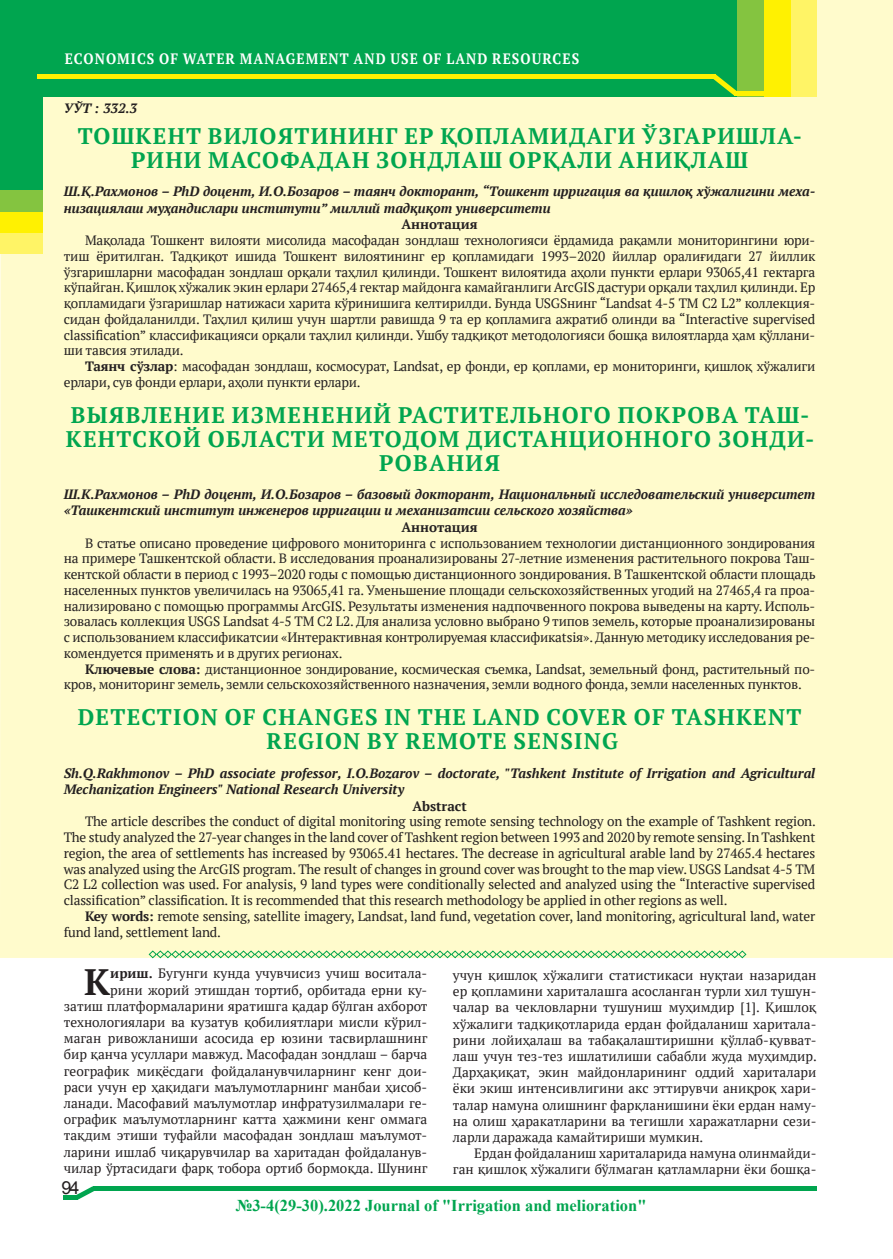
<style>
.page{position:relative;width:893px;height:1259px;background:#fff}
.page>*{position:absolute;margin:0;border:0;box-sizing:border-box;transform-origin:0 0}
.t1{font:700 36.6px "PT Serif";color:#231f20}
.t2{font:700 22.5px/24px "PT Serif";letter-spacing:.055em;color:#00a54f;text-align:center}
.t3{font:18px "Arial";color:#231f20}
.t4{font:700 16.5px "Times New Roman";color:#00a54f}
.t5{font:700 15px "PT Serif";letter-spacing:.08em;color:#fff;scale:.9 1}
.t6{font:700 15px "PT Serif";letter-spacing:.01em;color:#fff;scale:.9 1}
.t7{font:13.5px/16.2px "PT Serif";letter-spacing:-.015em;color:#231f20}
.t8{font:italic 700 13.5px/16.5px "PT Serif";color:#231f20}
.t9{font:700 13.5px "PT Serif";color:#231f20}
.s1{font-weight:700}
</style>
<div class="page">
<div style="left:0;top:0;width:893px;height:958px;background:#fffbcc"></div>
<svg style="left:148px;top:950px;width:599px;height:8px;background:#afdfa4"></svg>
<div style="left:388px;top:0;width:428px;height:96px;background:#fff466"></div>
<div style="left:358px;top:0;width:432px;height:96px;background:#fff101"></div>
<div style="left:177px;top:0;width:586px;height:96px;background:#84c440"></div>
<div style="left:0;top:0;width:737px;height:96px;background:#00a54f"></div>
<div style="left:0;top:159px;width:42px;height:95px;background:#fff466"></div>
<div style="left:0;top:159px;width:42px;height:74px;background:#fff101"></div>
<div style="left:0;top:159px;width:42px;height:53px;background:#84c440"></div>
<div style="left:0;top:95px;width:42px;height:94px;background:#00a54f"></div>
<div style="left:37px;top:74px;width:678px;height:5px;background:#fff101"></div>
<div style="left:735px;top:91px;width:29px;height:5px;background:#fff101"></div>
<svg style="left:713px;top:74px;width:24px;height:22px"></svg>
<div style="left:93px;top:1186px;width:723px;height:5px;background:#00a54f"></div>
<div style="left:64px;top:1194px;width:14px;height:5px;background:#00a54f"></div>
<svg style="left:76px;top:1186px;width:18px;height:13px"></svg>
<p class="t6" style="left:65px;top:47px;width:237px">ИРРИГАЦИЯ ВА МЕЛИОРАЦИЯ</p>
<p class="t5" style="left:65px;top:48px;width:573px">ECONOMICS OF WATER MANAGEMENT AND USE OF LAND RESOURCES</p>
<p class="t8" style="left:64px;top:100px;width:75px">УЎТ : 332.3</p>
<h2 class="t2" style="left:78px;top:123px;width:726px">ТОШКЕНТ ВИЛОЯТИНИНГ ЕР ҚОПЛАМИДАГИ ЎЗГАРИШЛА-<br>РИНИ МАСОФАДАН ЗОНДЛАШ ОРҚАЛИ АНИҚЛАШ</h2>
<p class="t8" style="left:64px;top:183px;width:753px">Ш.Қ.Рахмонов – PhD доцент, И.О.Бозаров – таянч докторант, “Тошкент ирригация ва қишлоқ хўжалигини меха&shy;низациялаш муҳандислари институти” миллий тадқиқот университети</p>
<p class="t9" style="left:401px;top:215px;width:78px">Аннотация</p>
<p class="t7" style="left:64px;top:232px;width:753px;line-height:15.8px;text-indent:21px">Мақолада Тошкент вилояти мисолида масофадан зондлаш технологияси ёрдамида рақамли мониторингини юри&shy;тиш ёритилган. Тадқиқот ишида Тошкент вилоятининг ер қопламидаги 1993–2020 йиллар оралиғидаги 27 йиллик ўзгаришларни масофадан зондлаш орқали таҳлил қилинди. Тошкент вилоятида аҳоли пункти ерлари 93065,41 гектарга кўпайган. Қишлоқ хўжалик экин ерлари 27465,4 гектар майдонга камайганлиги ArcGIS дастури орқали таҳлил қилинди. Ер қопламидаги ўзгаришлар натижаси харита кўринишига келтирилди. Бунда USGSнинг “Landsat 4-5 TM C2 L2” коллекция&shy;сидан фойдаланилди. Таҳлил қилиш учун шартли равишда 9 та ер қопламига ажратиб олинди ва “Interactive supervised classification” классификацияси орқали таҳлил қилинди. Ушбу тадқиқот методологияси бошқа вилоятларда ҳам қўллани&shy;ши тавсия этилади.</p>
<p class="t7" style="left:64px;top:358px;width:753px;line-height:15.8px;text-indent:21px"><span class="s1">Таянч сўзлар</span>: масофадан зондлаш, космосурат, Landsat, ер фонди, ер қоплами, ер мониторинги, қишлоқ хўжалиги ерлари, сув фонди ерлари, аҳоли пункти ерлари.</p>
<h2 class="t2" style="left:66px;top:402px;width:750px">ВЫЯВЛЕНИЕ ИЗМЕНЕНИЙ РАСТИТЕЛЬНОГО ПОКРОВА ТАШ-<br>КЕНТСКОЙ ОБЛАСТИ МЕТОДОМ ДИСТАНЦИОННОГО ЗОНДИ-<br>РОВАНИЯ</h2>
<p class="t8" style="left:64px;top:486px;width:753px">Ш.К.Рахмонов – PhD доцент, И.О.Бозаров – базовый докторант, Национальный исследовательский университет «Ташкентский институт инженеров ирригации и механизатсии сельского хозяйства»</p>
<p class="t9" style="left:401px;top:518px;width:78px">Аннотация</p>
<p class="t7" style="left:64px;top:535px;width:753px;line-height:15.8px;text-align:justify;text-indent:21px">В статье описано проведение цифрового мониторинга с использованием технологии дистанционного зондирования на примере Ташкентской области. В исследования проанализированы 27-летние изменения растительного покрова Таш&shy;кентской области в период с 1993–2020 годы с помощью дистанционного зондирования. В Ташкентской области площадь населенных пунктов увеличилась на 93065,41 га. Уменьшение площади сельскохозяйственных угодий на 27465,4 га проа&shy;нализировано с помощью программы ArcGIS. Результаты изменения надпочвенного покрова выведены на карту. Исполь&shy;зовалась коллекция USGS Landsat 4-5 TM C2 L2. Для анализа условно выбрано 9 типов земель, которые проанализированы с использованием классификатсии «Интерактивная контролируемая классификatsiя». Данную методику исследования ре&shy;комендуется применять и в других регионах.</p>
<p class="t7" style="left:64px;top:661px;width:753px;line-height:15.8px;text-indent:21px"><span class="s1">Ключевые слова:</span> дистанционное зондирование, космическая съемка, Landsat, земельный фонд, растительный по&shy;кров, мониторинг земель, земли сельскохозяйственного назначения, земли водного фонда, земли населенных пунктов.</p>
<h2 class="t2" style="left:78px;top:705px;width:725px">DETECTION OF CHANGES IN THE LAND COVER OF TASHKENT<br>REGION BY REMOTE SENSING</h2>
<p class="t8" style="left:64px;top:764px;width:753px">Sh.Q.Rakhmonov – PhD associate professor, I.O.Bozarov – doctorate, "Tashkent Institute of Irrigation and Agricultural<br>Mechanization Engineers" National Research University</p>
<p class="t9" style="left:412px;top:797px;width:56px">Abstract</p>
<p class="t7" style="left:64px;top:813px;width:754px;line-height:15.8px;text-align:justify;text-indent:21px">The article describes the conduct of digital monitoring using remote sensing technology on the example of Tashkent region.<br>The study analyzed the 27-year changes in the land cover of Tashkent region between 1993 and 2020 by remote sensing. In Tashkent region, the area of settlements has increased by 93065.41 hectares. The decrease in agricultural arable land by 27465.4 hectares was analyzed using the ArcGIS program. The result of changes in ground cover was brought to the map view. USGS Landsat 4-5 TM C2 L2 collection was used. For analysis, 9 land types were conditionally selected and analyzed using the “Interactive supervised classification” classification. It is recommended that this research methodology be applied in other regions as well.</p>
<p class="t7" style="left:64px;top:908px;width:753px;line-height:15.8px;text-indent:21px"><span class="s1">Key words:</span> remote sensing, satellite imagery, Landsat, land fund, vegetation cover, land monitoring, agricultural land, water fund land, settlement land.</p>
<h1 class="t1" style="left:84px;top:957px;width:28px">К</h1>
<p class="t7" style="left:64px;top:965px;width:365px;text-align:right"><span class="s1">ириш.</span> Бугунги кунда учувчисиз учиш воситала-<br>рини жорий этишдан тортиб, орбитада ерни ку-<br>затиш платформаларини яратишга қадар бўлган ахборот технологиялари ва кузатув қобилиятлари мисли кўрил&shy;маган ривожланиши асосида ер юзини тасвирлашнинг бир қанча усуллари мавжуд. Масофадан зондлаш – барча географик миқёсдаги фойдаланувчиларнинг кенг дои&shy;раси учун ер ҳақидаги маълумотларнинг манбаи ҳисоб&shy;ланади. Масофавий маълумотлар инфратузилмалари ге&shy;ографик маълумотларнинг катта ҳажмини кенг оммага тақдим этиши туфайли масофадан зондлаш маълумот&shy;ларини ишлаб чиқарувчилар ва харитадан фойдаланув&shy;чилар ўртасидаги фарқ тобора ортиб бормоқда. Шунинг</p>
<p class="t7" style="left:453px;top:967px;width:366px;text-align:justify">учун қишлоқ хўжалиги статистикаси нуқтаи назаридан ер қопламини хариталашга асосланган турли хил тушун&shy;чалар ва чекловларни тушуниш муҳимдир [1]. Қишлоқ хўжалиги тадқиқотларида ердан фойдаланиш харитала&shy;рини лойиҳалаш ва табақалаштиришни қўллаб-қувват&shy;лаш учун тез-тез ишлатилиши сабабли жуда муҳимдир.<br>Дарҳақиқат, экин майдонларининг оддий хариталари ёки экиш интенсивлигини акс эттирувчи аниқроқ хари&shy;талар намуна олишнинг фарқланишини ёки ердан наму&shy;на олиш ҳаракатларини ва тегишли харажатларни сези&shy;ларли даражада камайтириши мумкин.</p>
<p class="t7" style="left:453px;top:1145px;width:365px;text-align:right">Ердан фойдаланиш хариталарида намуна олинмайди&shy;ган қишлоқ хўжалиги бўлмаган қатламларни ёки бошқа-</p>
<h3 class="t3" style="left:62px;top:1175px;width:19px">94</h3>
<p class="t4" style="left:236px;top:1193px;width:412px">№3-4(29-30).2022 Journal of "Irrigation and melioration"</p>
</div>
